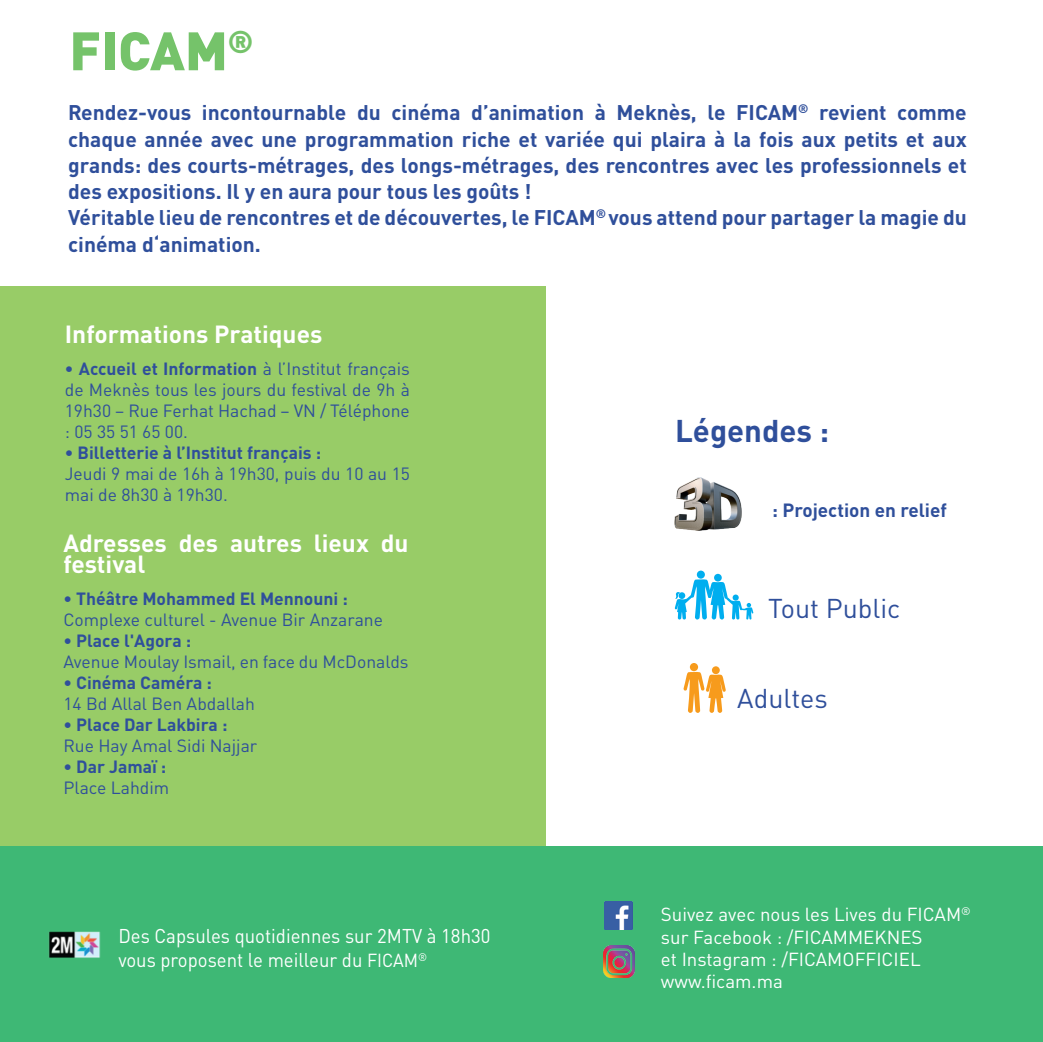
<style>
.page{position:relative;width:1043px;height:1042px;background:#fff}
.page>*{position:absolute;margin:0;border:0;box-sizing:border-box;transform-origin:0 0}
.t1{font:900 53.2px "DIN Pro";color:#75c36a}
.t2{font:700 31.15px "DIN Pro";color:#2f4f9b}
.t3{font:26.95px "DIN Pro";color:#2f4f9b}
.t4{font:700 24.5px/21px "DIN Pro";color:#fff}
.t5{font:700 21px/26.2px "DIN Pro";color:#2f4f9b}
.t6{font:19.78px/23.6px "DIN Pro";color:#fff;scale:.94 1}
.t7{font:700 18.9px "DIN Pro";color:#2f4f9b}
.t8{font:18.72px/22.4px "DIN Pro";color:#fff}
.t9{font:17.5px/21px "DIN Pro";color:#2f4f9b;text-align:justify}
.t10{font:700 17.5px "DIN Pro";color:#2f4f9b}
.s1{font-weight:700}
.s2{font-size:18.72px}
</style>
<div class="page">
<div style="left:0;top:286px;width:545px;height:560px;background:#98cc67"></div>
<div style="left:0;top:846px;width:1042px;height:196px;background:#3eb875"></div>
<img style="left:48px;top:931px;width:53px;height:27px">
<div style="left:714px;top:574px;width:7px;height:7px;background:#00aeef;border-radius:50%"></div>
<svg style="left:696px;top:570px;width:8px;height:9px"></svg>
<svg style="left:674px;top:579px;width:79px;height:40px"></svg>
<div style="left:711px;top:666px;width:8px;height:8px;background:#f79b1c;border-radius:50%"></div>
<div style="left:689px;top:663px;width:9px;height:8px;background:#f79b1c;border-radius:50%"></div>
<svg style="left:683px;top:672px;width:42px;height:41px"></svg>
<img style="left:674px;top:477px;width:68px;height:54px">
<img style="left:604px;top:901px;width:28px;height:28px">
<img style="left:603px;top:946px;width:31px;height:31px">
<h1 class="t1" style="left:69px;top:5px;width:185px">FICAM<sup>®</sup></h1>
<p class="t5" style="left:68px;top:97px;width:900px">Rendez-vous incontournable du cinéma d’animation à Meknès, le FICAM<sup>®</sup> revient comme chaque année avec une programmation riche et variée qui plaira à la fois aux petits et aux grands: des courts-métrages, des longs-métrages, des rencontres avec les professionnels et des expositions. Il y en aura pour tous les goûts !<br>Véritable lieu de rencontres et de découvertes, le FICAM<sup>®</sup> vous attend pour partager la magie du cinéma d‘animation.</p>
<p class="t4" style="left:65px;top:321px;width:259px">Informations Pratiques</p>
<p class="t9" style="left:65px;top:356px;width:346px"><span class="s1">• Accueil et Information</span> à l’Institut français de Meknès tous les jours du festival de 9h à 19h30 – Rue Ferhat Hachad – VN / Téléphone : 05 35 51 65 00.</p>
<p class="t10" style="left:65px;top:438px;width:258px">• Billetterie à l’Institut français :</p>
<p class="t9" style="left:65px;top:461px;width:346px">Jeudi 9 mai de 16h à 19h30, puis du 10 au 15 mai de 8h30 à 19h30.</p>
<p class="t4" style="left:63px;top:530px;width:346px">Adresses des autres lieux du festival</p>
<p class="t10" style="left:63px;top:584px;width:286px">• Théâtre Mohammed El Mennouni :</p>
<p class="t9" style="left:63px;top:607px;width:321px">Complexe culturel - Avenue Bir Anzarane</p>
<p class="t10" style="left:63px;top:626px;width:129px">• Place l'Agora :</p>
<p class="t9" style="left:63px;top:649px;width:346px">Avenue Moulay Ismail, en face du McDonalds</p>
<p class="t10" style="left:63px;top:668px;width:150px">• Cinéma Caméra :</p>
<p class="t9" style="left:63px;top:691px;width:193px">14 Bd Allal Ben Abdallah</p>
<p class="t10" style="left:63px;top:710px;width:165px">• Place Dar Lakbira :</p>
<p class="t9" style="left:63px;top:733px;width:195px">Rue Hay Amal Sidi Najjar</p>
<p class="t10" style="left:63px;top:752px;width:104px">• Dar Jamaï :</p>
<p class="t9" style="left:63px;top:775px;width:107px">Place Lahdim</p>
<p class="t6" style="left:118px;top:922px;width:397px">Des Capsules quotidiennes sur 2MTV à 18h30 vous proposent le meilleur du <span class="s2">FICAM</span><sup>®</sup></p>
<h2 class="t2" style="left:675px;top:404px;width:155px">Légendes :</h2>
<p class="t7" style="left:772px;top:495px;width:176px">: Projection en relief</p>
<p class="t3" style="left:768px;top:587px;width:134px">Tout Public</p>
<p class="t3" style="left:737px;top:677px;width:92px">Adultes</p>
<p class="t8" style="left:660px;top:901px;width:311px">Suivez avec nous les Lives du FICAM<sup>® </sup>sur Facebook : /FICAMMEKNES<br>et Instagram : /FICAMOFFICIEL www.ficam.ma</p>
</div>
